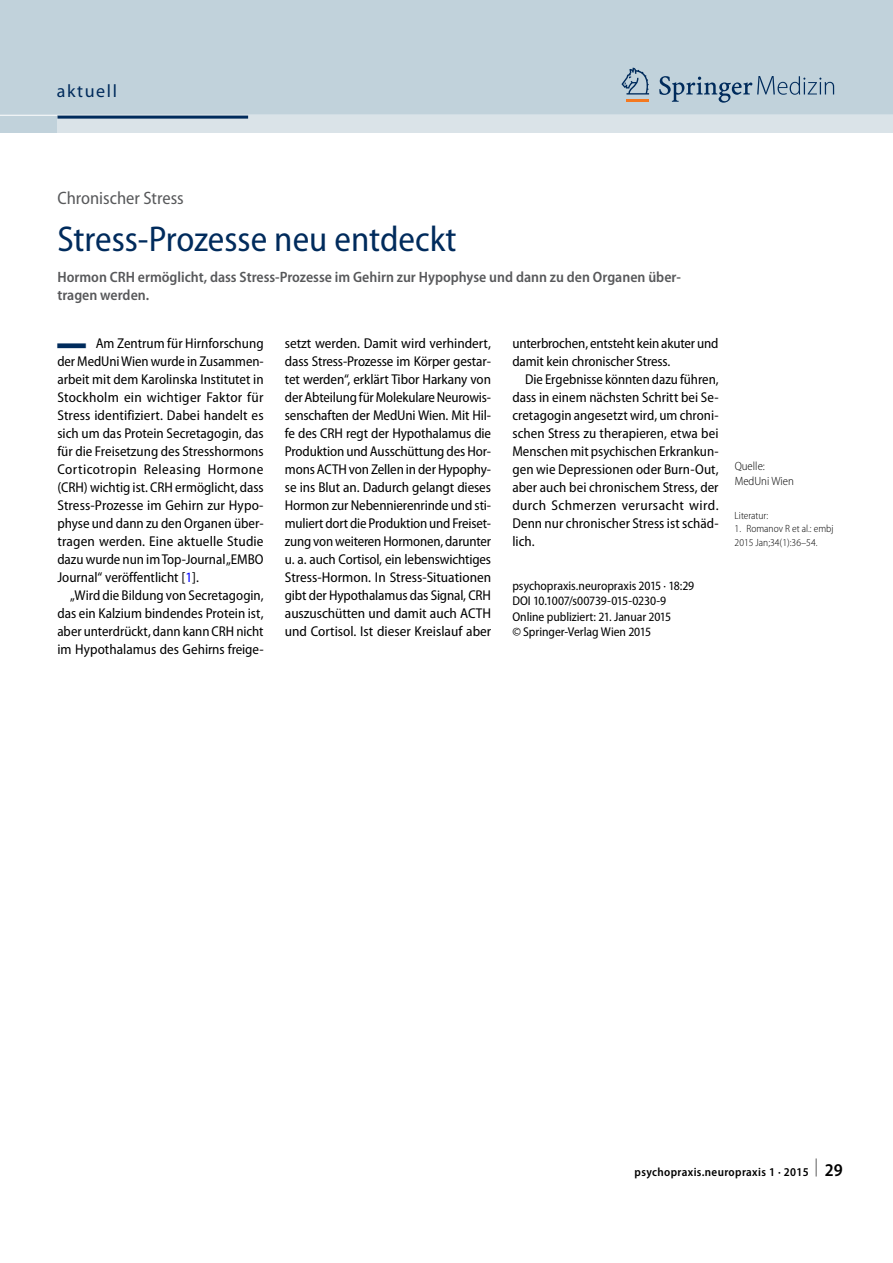
<style>
.page{position:relative;width:893px;height:1263px;background:#fff}
.page>*{position:absolute;margin:0;border:0;box-sizing:border-box;transform-origin:0 0}
.t1{font:semi-condensed 36px "Myriad Pro";color:#002b5c}
.t2{font:semi-condensed 18px "Myriad Pro";color:#58595b}
.t3{font:18px "Myriad Pro";letter-spacing:.09em;color:#002b5c}
.t4{font:600 semi-condensed 15px/18px "Myriad Pro";color:#58595b}
.t5{font:semi-condensed 14.25px/18px "Myriad Pro";color:#000;text-align:justify}
.t6{font:semi-condensed 12.75px/15.3px "Myriad Pro";letter-spacing:-.005em;color:#000}
.t7{font:600 semi-condensed 12px "Myriad Pro";letter-spacing:.03em;color:#000}
.t8{font:300 semi-condensed 12px/15px "Myriad Pro";color:#000}
.t9{font:300 semi-condensed 10.5px/13.5px "Myriad Pro";color:#000}
.s1{font-family:"Arial";font-stretch:normal;font-size:24.9px;color:#002b5c}
.s2{color:#00f}
.s3{font-size:18px}
</style>
<div class="page">
<div style="left:0;top:0;width:893px;height:132px;background:#c1d2db"></div>
<hr style="left:626px;top:99px;width:23px;height:3px;background:#f47920">
<svg style="left:621px;top:68px;width:28px;height:27px"></svg>
<svg style="left:659px;top:76px;width:175px;height:27px"></svg>
<hr style="left:0;top:115px;width:893px;height:1px;background:#fff">
<div style="left:58px;top:115px;width:835px;height:18px;background:#dae3e8"></div>
<hr style="left:58px;top:116px;width:190px;height:3px;background:#002b5c">
<p class="t3" style="left:57px;top:80px;width:62px">aktuell</p>
<p class="t2" style="left:57px;top:188px;width:128px">Chronischer Stress</p>
<h1 class="t1" style="left:57px;top:220px;width:400px">Stress-Prozesse neu entdeckt</h1>
<p class="t4" style="left:57px;top:268px;width:625px">Hormon CRH ermöglicht, dass Stress-Prozesse im Gehirn zur Hypophyse und dann zu den Organen über&shy;tragen werden.</p>
<p class="t5" style="left:57px;top:334px;width:208px"><span class="s1">▬</span> Am Zentrum für Hirnforschung der MedUni Wien wurde in Zusammen&shy;arbeit mit dem Karolinska Institutet in Stockholm ein wichtiger Faktor für Stress identifiziert. Dabei handelt es sich um das Protein Secretagogin, das für die Freisetzung des Stresshormons Corticotropin Releasing Hormone (CRH) wichtig ist. CRH ermöglicht, dass Stress-Prozesse im Gehirn zur Hypo&shy;physe und dann zu den Organen über&shy;tragen werden. Eine aktuelle Studie dazu wurde nun im Top-Journal „EMBO Journal“ veröffentlicht [<span class="s2">1</span>].</p>
<p class="t5" style="left:57px;top:586px;width:208px;text-indent:13px">„Wird die Bildung von Secretagogin, das ein Kalzium bindendes Protein ist, aber unterdrückt, dann kann CRH nicht im Hypothalamus des Gehirns freige-</p>
<p class="t5" style="left:285px;top:334px;width:208px">setzt werden. Damit wird verhindert, dass Stress-Prozesse im Körper gestar&shy;tet werden“, erklärt Tibor Harkany von der Abteilung für Molekulare Neurowis&shy;senschaften der MedUni Wien. Mit Hil&shy;fe des CRH regt der Hypothalamus die Produktion und Ausschüttung des Hor&shy;mons ACTH von Zellen in der Hypophy&shy;se ins Blut an. Dadurch gelangt dieses Hormon zur Nebennierenrinde und sti&shy;muliert dort die Produktion und Freiset&shy;zung von weiteren Hormonen, darunter u. a. auch Cortisol, ein lebenswichtiges Stress-Hormon. In Stress-Situationen gibt der Hypothalamus das Signal, CRH auszuschütten und damit auch ACTH und Cortisol. Ist dieser Kreislauf aber</p>
<p class="t5" style="left:512px;top:334px;width:208px">unterbrochen, entsteht kein akuter und damit kein chronischer Stress.</p>
<p class="t5" style="left:512px;top:370px;width:208px;text-indent:13px">Die Ergebnisse könnten dazu führen, dass in einem nächsten Schritt bei Se&shy;cretagogin angesetzt wird, um chroni&shy;schen Stress zu therapieren, etwa bei Menschen mit psychischen Erkrankun&shy;gen wie Depressionen oder Burn-Out, aber auch bei chronischem Stress, der durch Schmerzen verursacht wird.<br>Denn nur chronischer Stress ist schäd&shy;lich.</p>
<p class="t6" style="left:512px;top:578px;width:183px">psychopraxis.neuropraxis 2015 ∙ 18:29<br>DOI 10.1007/s00739-015-0230-9<br>Online publiziert: 21. Januar 2015<br>© Springer-Verlag Wien 2015</p>
<p class="t8" style="left:735px;top:459px;width:61px">Quelle:<br>MedUni Wien</p>
<p class="t9" style="left:735px;top:509px;width:35px">Literatur:</p>
<p class="t9" style="left:735px;top:522px;width:100px">1. Romanov R et al.: embj<br>2015 Jan;34(1):36–54.</p>
<p class="t7" style="left:635px;top:1165px;width:210px">psychopraxis.neuropraxis 1 · 2015 <sup>|</sup> <span class="s3">29</span></p>
</div>
